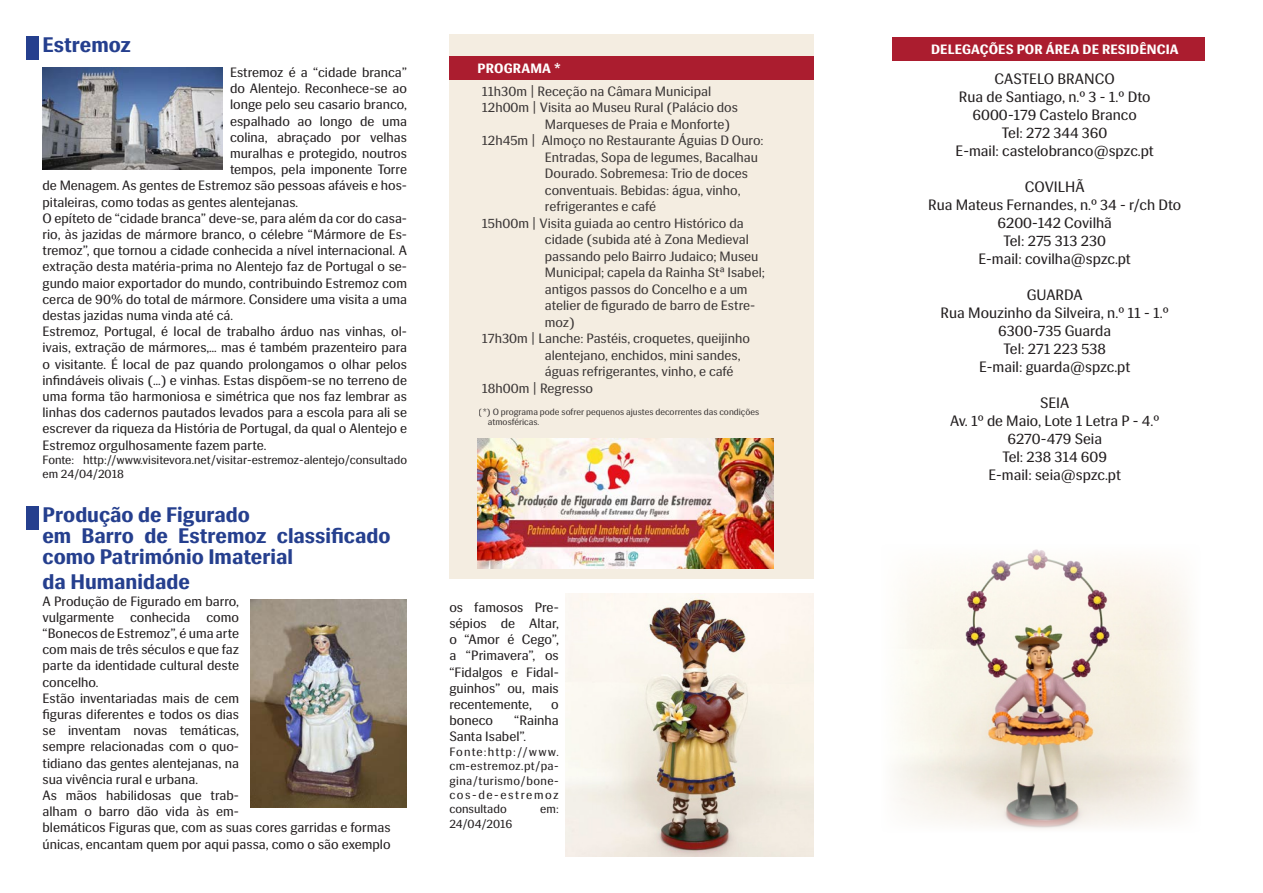
<style>
.page{position:relative;width:1263px;height:893px;background:#fff}
.page>*{position:absolute;margin:0;border:0;box-sizing:border-box;transform-origin:0 0}
.t1{font:700 21px/21px "Siri";color:#253f8e}
.t2{font:15px "Siri";color:#231f20}
.t3{font:13.5px/16.2px "Siri";color:#231f20;text-align:justify}
.t4{font:700 13.5px "Siri";letter-spacing:.01em;color:#fff}
.t5{font:12px/14.4px "Siri";color:#231f20}
.t6{font:9px/10.8px "Siri";color:#231f20}
</style>
<div class="page">
<div style="left:449px;top:35px;width:365px;height:544px;background:#f4ede1"></div>
<div style="left:892px;top:37px;width:313px;height:24px;background:#ab1d2f"></div>
<div style="left:449px;top:56px;width:365px;height:23px;background:#ab1d2f"></div>
<div style="left:27px;top:36px;width:12px;height:24px;background:#253f8e"></div>
<img style="left:43px;top:67px;width:180px;height:102px">
<img style="left:477px;top:438px;width:297px;height:131px">
<img style="left:566px;top:593px;width:248px;height:264px">
<img style="left:895px;top:549px;width:297px;height:280px">
<img style="left:250px;top:599px;width:157px;height:209px">
<div style="left:27px;top:506px;width:12px;height:24px;background:#253f8e"></div>
<p class="t1" style="left:43px;top:34px;width:90px">Estremoz</p>
<p class="t4" style="left:931px;top:42px;width:249px">DELEGAÇÕES POR ÁREA DE RESIDÊNCIA</p>
<p class="t3" style="left:230px;top:64px;width:179px">Estremoz é a “cidade branca”</p>
<p class="t3" style="left:230px;top:81px;width:178px">do Alentejo. Reconhece-se ao</p>
<p class="t3" style="left:230px;top:97px;width:179px">longe pelo seu casario branco,</p>
<p class="t3" style="left:230px;top:113px;width:179px">espalhado ao longo de uma</p>
<p class="t3" style="left:230px;top:129px;width:178px">colina, abraçado por velhas</p>
<p class="t3" style="left:230px;top:145px;width:179px">muralhas e protegido, noutros</p>
<p class="t3" style="left:230px;top:162px;width:178px">tempos, pela imponente Torre</p>
<p class="t3" style="left:43px;top:178px;width:366px">de Menagem. As gentes de Estremoz são pessoas afáveis e hos-</p>
<p class="t3" style="left:43px;top:194px;width:257px">pitaleiras, como todas as gentes alentejanas.</p>
<p class="t3" style="left:43px;top:210px;width:366px">O epíteto de “cidade branca” deve-se, para além da cor do casa&shy;rio, às jazidas de mármore branco, o célebre “Mármore de Es&shy;tremoz”, que tornou a cidade conhecida a nível internacional. A extração desta matéria-prima no Alentejo faz de Portugal o se&shy;gundo maior exportador do mundo, contribuindo Estremoz com cerca de 90% do total de mármore. Considere uma visita a uma destas jazidas numa vinda até cá.</p>
<p class="t3" style="left:43px;top:324px;width:366px">Estremoz, Portugal, é local de trabalho árduo nas vinhas, ol&shy;ivais, extração de mármores,… mas é também prazenteiro para o visitante. É local de paz quando prolongamos o olhar pelos infindáveis olivais (…) e vinhas. Estas dispõem-se no terreno de uma forma tão harmoniosa e simétrica que nos faz lembrar as linhas dos cadernos pautados levados para a escola para ali se escrever da riqueza da História de Portugal, da qual o Alentejo e Estremoz orgulhosamente fazem parte.</p>
<p class="t5" style="left:43px;top:453px;width:366px">Fonte: http://www.visitevora.net/visitar-estremoz-alentejo/consultado em 24/04/2018</p>
<p class="t4" style="left:477px;top:61px;width:85px">PROGRAMA *</p>
<p class="t2" style="left:994px;top:71px;width:122px">CASTELO BRANCO</p>
<p class="t2" style="left:959px;top:89px;width:193px">Rua de Santiago, n.º 3 - 1.º Dto</p>
<p class="t2" style="left:972px;top:107px;width:166px">6000-179 Castelo Branco</p>
<p class="t2" style="left:1002px;top:125px;width:107px">Tel: 272 344 360</p>
<p class="t2" style="left:955px;top:143px;width:200px">E-mail: castelobranco@spzc.pt</p>
<p class="t2" style="left:1025px;top:179px;width:61px">COVILHÃ</p>
<p class="t2" style="left:928px;top:197px;width:255px">Rua Mateus Fernandes, n.º 34 - r/ch Dto</p>
<p class="t2" style="left:997px;top:215px;width:116px">6200-142 Covilhã</p>
<p class="t2" style="left:1003px;top:233px;width:104px">Tel: 275 313 230</p>
<p class="t2" style="left:978px;top:251px;width:154px">E-mail: covilha@spzc.pt</p>
<p class="t2" style="left:1027px;top:287px;width:58px">GUARDA</p>
<p class="t2" style="left:941px;top:305px;width:230px">Rua Mouzinho da Silveira, n.º 11 - 1.º</p>
<p class="t2" style="left:998px;top:323px;width:114px">6300-735 Guarda</p>
<p class="t2" style="left:1003px;top:341px;width:104px">Tel: 271 223 538</p>
<p class="t2" style="left:979px;top:359px;width:153px">E-mail: guarda@spzc.pt</p>
<p class="t2" style="left:1040px;top:395px;width:31px">SEIA</p>
<p class="t2" style="left:950px;top:413px;width:211px">Av. 1º de Maio, Lote 1 Letra P - 4.º</p>
<p class="t2" style="left:1007px;top:431px;width:96px">6270-479 Seia</p>
<p class="t2" style="left:1002px;top:449px;width:106px">Tel: 238 314 609</p>
<p class="t2" style="left:988px;top:467px;width:134px">E-mail: seia@spzc.pt</p>
<p class="t3" style="left:482px;top:83px;width:231px">11h30m | Receção na Câmara Municipal</p>
<p class="t3" style="left:482px;top:100px;width:258px">12h00m | Visita ao Museu Rural (Palácio dos</p>
<p class="t3" style="left:545px;top:116px;width:187px">Marqueses de Praia e Monforte)</p>
<p class="t3" style="left:482px;top:133px;width:283px">12h45m | Almoço no Restaurante Águias D Ouro:</p>
<p class="t3" style="left:545px;top:149px;width:214px">Entradas, Sopa de legumes, Bacalhau</p>
<p class="t3" style="left:545px;top:166px;width:205px">Dourado. Sobremesa: Trio de doces</p>
<p class="t3" style="left:545px;top:182px;width:197px">conventuais. Bebidas: água, vinho,</p>
<p class="t3" style="left:545px;top:199px;width:113px">refrigerantes e café</p>
<p class="t3" style="left:482px;top:215px;width:263px">15h00m | Visita guiada ao centro Histórico da</p>
<p class="t3" style="left:545px;top:232px;width:205px">cidade (subida até à Zona Medieval</p>
<p class="t3" style="left:545px;top:248px;width:215px">passando pelo Bairro Judaico; Museu</p>
<p class="t3" style="left:545px;top:265px;width:221px">Municipal; capela da Rainha Stª Isabel;</p>
<p class="t3" style="left:545px;top:281px;width:204px">antigos passos do Concelho e a um</p>
<p class="t3" style="left:545px;top:298px;width:212px">atelier de figurado de barro de Estre-</p>
<p class="t3" style="left:545px;top:314px;width:32px">moz)</p>
<p class="t3" style="left:482px;top:331px;width:269px">17h30m | Lanche: Pastéis, croquetes, queijinho</p>
<p class="t3" style="left:545px;top:347px;width:197px">alentejano, enchidos, mini sandes,</p>
<p class="t3" style="left:545px;top:364px;width:190px">águas refrigerantes, vinho, e café</p>
<p class="t3" style="left:482px;top:380px;width:113px">18h00m | Regresso</p>
<p class="t6" style="left:488px;top:406px;width:273px;text-indent:-9px">(*) O programa pode sofrer pequenos ajustes decorrentes das condições atmosféricas.</p>
<p class="t1" style="left:43px;top:505px;width:209px">Produção de Figurado</p>
<p class="t1" style="left:43px;top:526px;width:350px">em Barro de Estremoz classificado como Património Imaterial</p>
<p class="t1" style="left:43px;top:572px;width:149px">da Humanidade</p>
<p class="t3" style="left:43px;top:593px;width:198px">A Produção de Figurado em barro, vulgarmente conhecida como “Bonecos de Estremoz”, é uma arte com mais de três séculos e que faz parte da identidade cultural deste concelho.</p>
<p class="t3" style="left:43px;top:690px;width:198px">Estão inventariadas mais de cem figuras diferentes e todos os dias se inventam novas temáticas, sempre relacionadas com o quo&shy;tidiano das gentes alentejanas, na sua vivência rural e urbana.</p>
<p class="t3" style="left:43px;top:787px;width:350px;text-align:left">As mãos habilidosas que trab-<br>alham o barro dão vida às em-<br>blemáticos Figuras que, com as suas cores garridas e formas únicas, encantam quem por aqui passa, como o são exemplo</p>
<p class="t3" style="left:449px;top:599px;width:111px">os famosos Pre&shy;sépios de Altar, o “Amor é Cego”, a “Primavera”, os “Fidalgos e Fidal&shy;guinhos” ou, mais recentemente,</p>
<p class="t3" style="left:551px;top:696px;width:9px">o</p>
<p class="t3" style="left:449px;top:713px;width:111px;text-indent:65px">“Rainha<br>Santa Isabel”.</p>
<p class="t5" style="left:449px;top:745px;width:111px;text-align:justify">Fonte:http://www. cm-estremoz.pt/pa&shy;gina/turismo/bone&shy;cos-de-estremoz consultado</p>
<p class="t3" style="left:449px;top:713px;width:45px">boneco</p>
<p class="t5" style="left:540px;top:802px;width:20px">em:</p>
<p class="t5" style="left:449px;top:817px;width:65px">24/04/2016</p>
</div>
